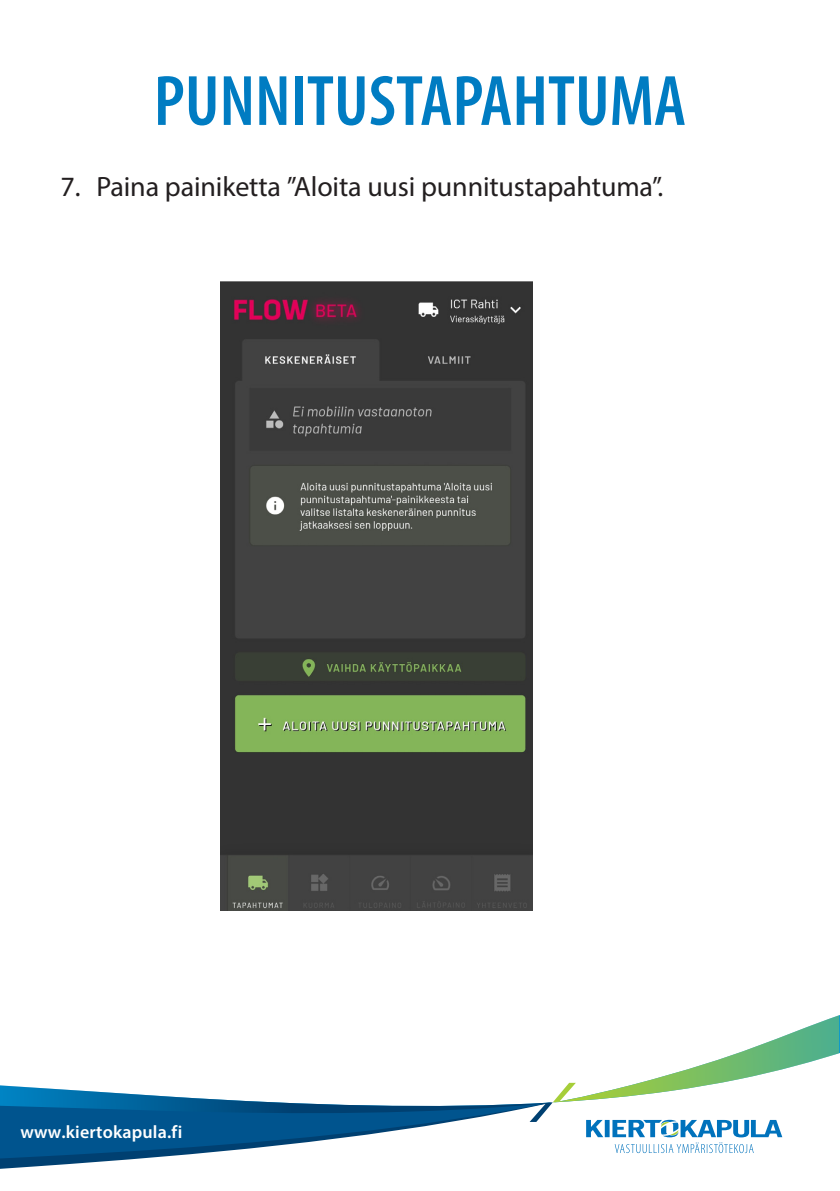
<style>
.page{position:relative;width:840px;height:1191px;background:#fff}
.page>*{position:absolute;margin:0;border:0;box-sizing:border-box;transform-origin:0 0}
.t1{font:600 condensed 72px "Myriad Pro";color:#007cc2}
.t2{font:28px "Myriad Pro";letter-spacing:-.005em;color:#231f20}
.t3{font:600 18px "Myriad Pro";letter-spacing:.01em;color:#fff}
</style>
<div class="page">
<img style="left:220px;top:281px;width:312px;height:629px">
<svg style="left:0;top:1088px;width:529px;height:81px"></svg>
<svg style="left:529px;top:1015px;width:309px;height:138px"></svg>
<p class="t1" style="left:154px;top:57px;width:533px">PUNNITUSTAPAHTUMA</p>
<p class="t2" style="left:60px;top:169px;width:604px">7. Paina painiketta ”Aloita uusi punnitustapahtuma”.</p>
<p class="t3" style="left:20px;top:1120px;width:163px">www.kiertokapula.fi</p>
</div>
